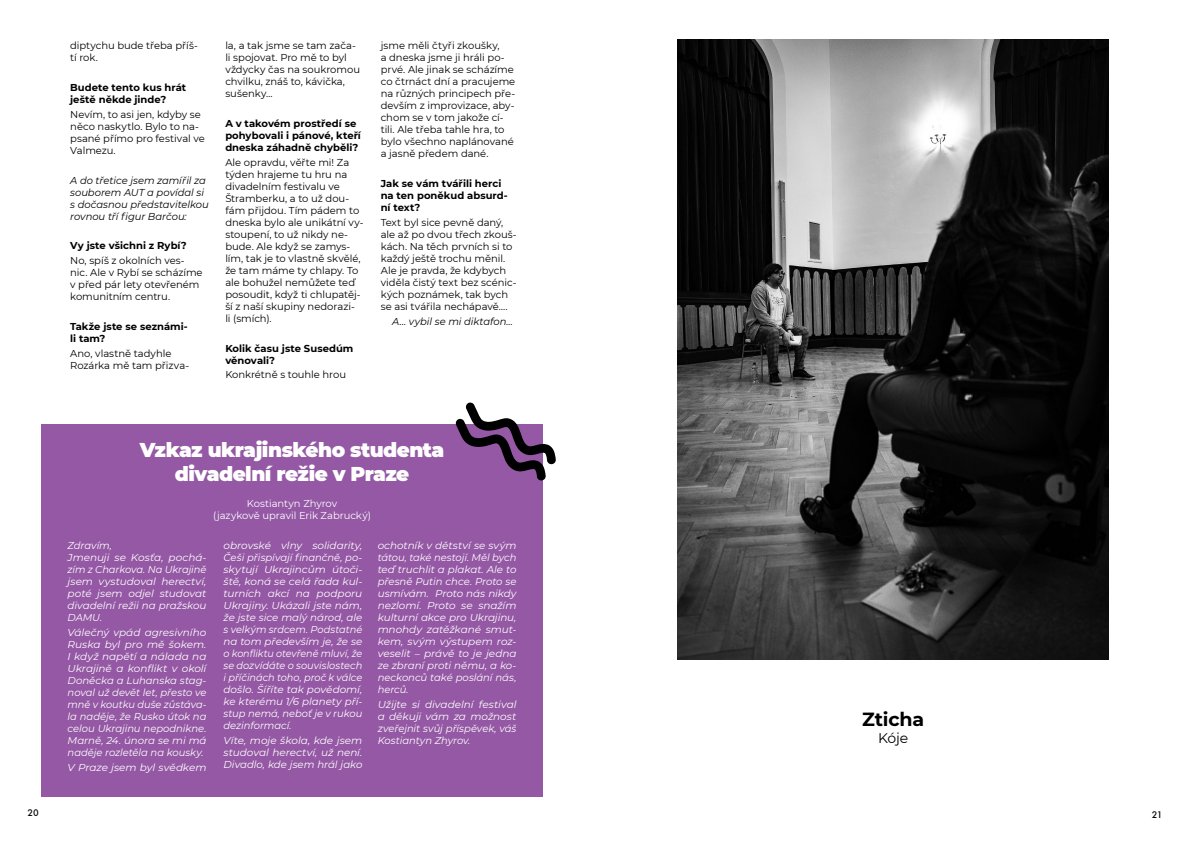
<style>
.page{position:relative;width:1191px;height:842px;background:#fff}
.page>*{position:absolute;margin:0;border:0;box-sizing:border-box;transform-origin:0 0}
.t1{font:900 20px/24px "Montserrat";letter-spacing:-.025em;color:#fff;text-align:center}
.t2{font:700 19px "Montserrat";letter-spacing:-.01em;color:#000}
.t3{font:14px "Montserrat";color:#000}
.t4{font:10px/12px "Montserrat";letter-spacing:-.005em;color:#000}
.t5{font:italic 10px/12px "Montserrat";letter-spacing:-.005em;color:#fff;text-align:justify;scale:1.05 1}
.t6{font:italic 10px/12px "Montserrat";letter-spacing:-.005em;color:#fff;text-align:justify;scale:1.04 1}
.t7{font:700 10px/12px "Montserrat";color:#000}
.t8{font:italic 10px/12px "Montserrat";letter-spacing:-.005em;color:#fff}
.t9{font:italic 10px/12px "Montserrat";letter-spacing:-.005em;color:#000}
.t10{font:10px/12px "Montserrat";letter-spacing:-.005em;color:#fff;text-align:center}
.t11{font:500 10px "Futura TOT";color:#000}
</style>
<div class="page">
<div style="left:41px;top:424px;width:502px;height:373px;background:#9458a4"></div>
<img style="left:677px;top:40px;width:431px;height:619px">
<svg style="left:455px;top:402px;width:101px;height:79px"></svg>
<p class="t4" style="left:70px;top:39px;width:129px">diptychu bude třeba příš&shy;tí rok.</p>
<p class="t7" style="left:70px;top:81px;width:117px">Budete tento kus hrát ještě někde jinde?</p>
<p class="t4" style="left:70px;top:108px;width:136px">Nevím, to asi jen, kdyby se něco naskytlo. Bylo to na&shy;psané přímo pro festival ve<br>Valmezu.</p>
<p class="t9" style="left:70px;top:174px;width:140px">A do třetice jsem zamířil za souborem AUT a povídal si s dočasnou představitelkou rovnou tří figur Barčou:</p>
<p class="t7" style="left:70px;top:239px;width:118px">Vy jste všichni z Rybí?</p>
<p class="t4" style="left:70px;top:254px;width:134px">No, spíš z okolních ves&shy;nic. Ale v Rybí se scházíme v před pár lety otevřeném komunitním centru.</p>
<p class="t7" style="left:70px;top:320px;width:119px">Takže jste se seznámi&shy;li tam?</p>
<p class="t4" style="left:70px;top:347px;width:120px">Ano, vlastně tadyhle<br>Rozárka mě tam přizva-</p>
<p class="t4" style="left:225px;top:39px;width:136px">la, a tak jsme se tam zača&shy;li spojovat. Pro mě to byl vždycky čas na soukromou chvilku, znáš to, kávička, sušenky…</p>
<p class="t7" style="left:225px;top:117px;width:137px">A v takovém prostředí se pohybovali i pánové, kteří dneska záhadně chyběli?</p>
<p class="t4" style="left:225px;top:156px;width:140px">Ale opravdu, věřte mi! Za týden hrajeme tu hru na divadelním festivalu ve<br>Štramberku, a to už dou&shy;fám přijdou. Tím pádem to dneska bylo ale unikátní vy&shy;stoupení, to už nikdy ne&shy;bude. Ale když se zamys&shy;lím, tak je to vlastně skvělé, že tam máme ty chlapy. To ale bohužel nemůžete teď posoudit, když ti chlupatěj&shy;ší z naší skupiny nedorazi-<br>li (smích).</p>
<p class="t7" style="left:225px;top:341px;width:130px">Kolik času jste Susedúm věnovali?</p>
<p class="t4" style="left:225px;top:368px;width:122px">Konkrétně s touhle hrou</p>
<p class="t4" style="left:381px;top:39px;width:136px">jsme měli čtyři zkoušky,<br>a dneska jsme ji hráli po&shy;prvé. Ale jinak se scházíme co čtrnáct dní a pracujeme na různých principech pře&shy;devším z improvizace, aby&shy;chom se v tom jakože cí&shy;tili. Ale třeba tahle hra, to bylo všechno naplánované a jasně předem dané.</p>
<p class="t7" style="left:381px;top:177px;width:128px">Jak se vám tvářili herci na ten poněkud absurd&shy;ní text?</p>
<p class="t4" style="left:381px;top:216px;width:137px">Text byl sice pevně daný, ale až po dvou třech zkouš&shy;kách. Na těch prvních si to každý ještě trochu měnil.<br>Ale je pravda, že kdybych viděla čistý text bez scénic&shy;kých poznámek, tak bych se asi tvářila nechápavě….</p>
<p class="t9" style="left:392px;top:315px;width:122px">A… vybil se mi diktafon…</p>
<h1 class="t1" style="left:140px;top:436px;width:306px">Vzkaz ukrajinského studenta divadelní režie v Praze</h1>
<p class="t10" style="left:213px;top:497px;width:159px">Kostiantyn Zhyrov<br>(jazykově upravil Erik Zabrucký)</p>
<p class="t8" style="left:68px;top:539px;width:140px">Zdravím,<br>Jmenuji se Kosťa, pochá&shy;zím z Charkova. Na Ukrajině jsem vystudoval herectví, poté jsem odjel studovat divadelní režii na pražskou<br>DAMU.</p>
<p class="t5" style="left:68px;top:626px;width:134px">Válečný vpád agresivního Ruska byl pro mě šokem.<br>I když napětí a nálada na Ukrajině a konflikt v okolí Doněcka a Luhanska stag&shy;noval už devět let, přesto ve mně v koutku duše zůstáva&shy;la naděje, že Rusko útok na celou Ukrajinu nepodnikne.<br>Marně, 24. února se mi má naděje rozletěla na kousky.</p>
<p class="t5" style="left:68px;top:761px;width:134px">V Praze jsem byl svědkem</p>
<p class="t5" style="left:223px;top:539px;width:134px">obrovské vlny solidarity, Češi přispívají finančně, po&shy;skytují Ukrajincům útoči&shy;ště, koná se celá řada kul&shy;turních akcí na podporu Ukrajiny. Ukázali jste nám, že jste sice malý národ, ale s velkým srdcem. Podstatné na tom především je, že se o konfliktu otevřeně mluví, že se dozvídáte o souvislostech i příčinách toho, proč k válce došlo. Šíříte tak povědomí, ke kterému 1/6 planety pří&shy;stup nemá, neboť je v rukou dezinformací.</p>
<p class="t5" style="left:223px;top:734px;width:134px">Víte, moje škola, kde jsem studoval herectví, už není.<br>Divadlo, kde jsem hrál jako</p>
<p class="t6" style="left:378px;top:539px;width:135px">ochotník v dětství se svým tátou, také nestojí. Měl bych teď truchlit a plakat. Ale to přesně Putin chce. Proto se usmívám. Proto nás nikdy nezlomí. Proto se snažím kulturní akce pro Ukrajinu, mnohdy zatěžkané smut&shy;kem, svým výstupem roz&shy;veselit – právě to je jedna ze zbraní proti němu, a ko&shy;neckonců také poslání nás, herců.</p>
<p class="t5" style="left:378px;top:698px;width:134px">Užijte si divadelní festival a děkuji vám za možnost zveřejnit svůj příspěvek, váš Kostiantyn Zhyrov.</p>
<h2 class="t2" style="left:862px;top:705px;width:63px">Zticha</h2>
<h3 class="t3" style="left:878px;top:728px;width:32px">Kóje</h3>
<p class="t11" style="left:27px;top:806px;width:13px">20</p>
<p class="t11" style="left:1151px;top:808px;width:12px">21</p>
</div>
